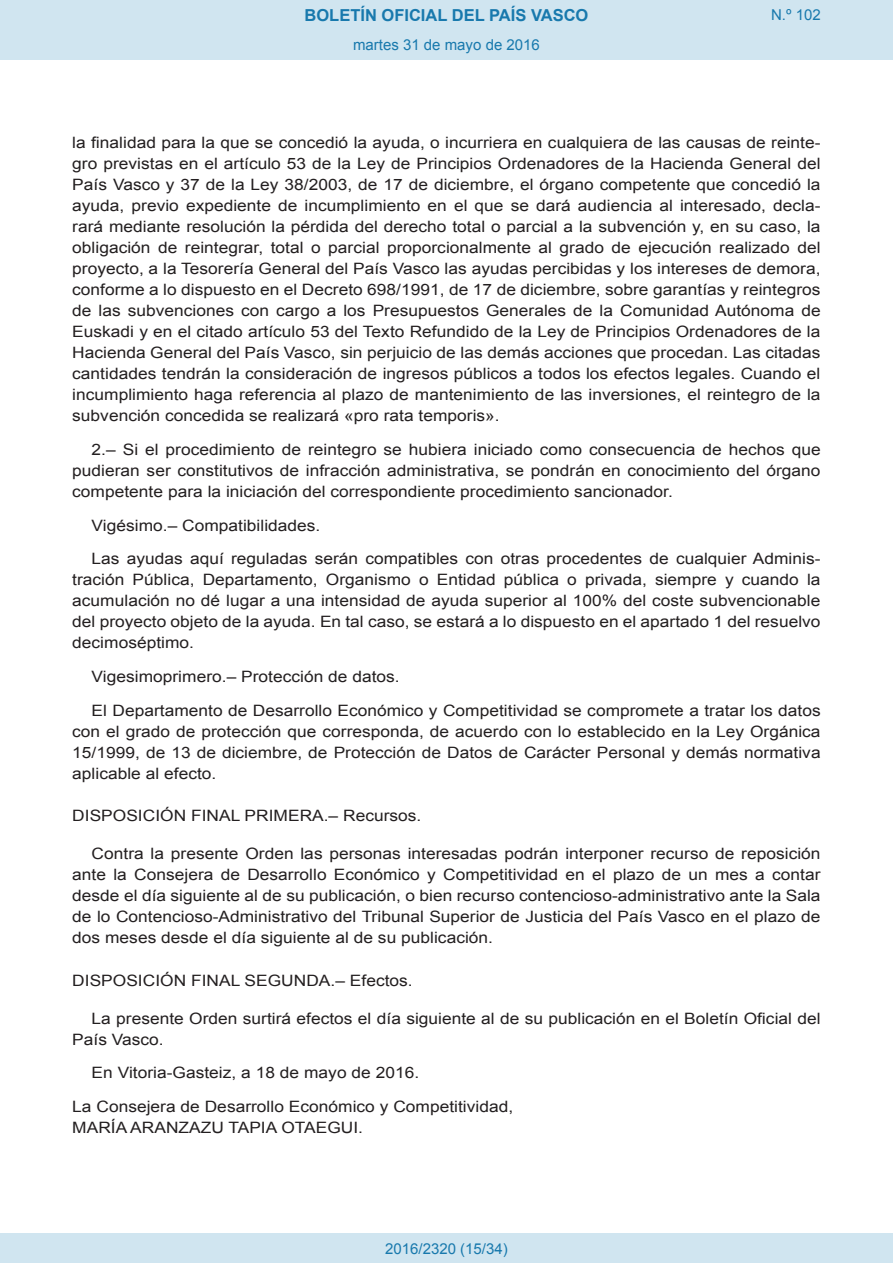
<style>
.page{position:relative;width:893px;height:1263px;background:#fff}
.page>*{position:absolute;margin:0;border:0;box-sizing:border-box;transform-origin:0 0}
.t1{font:700 16.5px "Arial";color:#1879ad}
.BOPVDetalle{font:15.6px/21px "Arial";color:#231f20;text-align:justify;scale:1.11 1}
.BOPVDisposicionTitul{font:15.6px "Arial";color:#231f20;scale:1.11 1}
.BOPVFirmaPuesto{font:15.6px "Arial";color:#231f20;scale:1.11 1}
.BOPVFirmaLugFec{font:15.6px "Arial";color:#231f20;scale:1.11 1}
.BOPVFirmaNombre{font:15.6px "Arial";color:#231f20;scale:1.11 1}
.Paginacion_Centro{font:15px "Arial";color:#1879ad}
</style>
<div class="page">
<div style="left:0;top:0;width:893px;height:60px;background:#d0e5f0"></div>
<div style="left:0;top:1233px;width:893px;height:30px;background:#d0e5f0"></div>
<p class="t1" style="left:305px;top:4px;width:285px">BOLETÍN OFICIAL DEL PAÍS VASCO</p>
<p class="Paginacion_Centro" style="left:353px;top:35px;width:188px">martes 31 de mayo de 2016</p>
<p class="Paginacion_Centro" style="left:771px;top:5px;width:51px">N.º 102</p>
<p class="BOPVDetalle" style="left:72px;top:132px;width:676px">la finalidad para la que se concedió la ayuda, o incurriera en cualquiera de las causas de reinte&shy;gro previstas en el artículo 53 de la Ley de Principios Ordenadores de la Hacienda General del País Vasco y 37 de la Ley 38/2003, de 17 de diciembre, el órgano competente que concedió la ayuda, previo expediente de incumplimiento en el que se dará audiencia al interesado, decla&shy;rará mediante resolución la pérdida del derecho total o parcial a la subvención y, en su caso, la obligación de reintegrar, total o parcial proporcionalmente al grado de ejecución realizado del proyecto, a la Tesorería General del País Vasco las ayudas percibidas y los intereses de demora, conforme a lo dispuesto en el Decreto 698/1991, de 17 de diciembre, sobre garantías y reintegros de las subvenciones con cargo a los Presupuestos Generales de la Comunidad Autónoma de Euskadi y en el citado artículo 53 del Texto Refundido de la Ley de Principios Ordenadores de la Hacienda General del País Vasco, sin perjuicio de las demás acciones que procedan. Las citadas cantidades tendrán la consideración de ingresos públicos a todos los efectos legales. Cuando el incumplimiento haga referencia al plazo de mantenimiento de las inversiones, el reintegro de la subvención concedida se realizará «pro rata temporis».</p>
<p class="BOPVDetalle" style="left:72px;top:439px;width:676px;text-indent:19px">2.– Si el procedimiento de reintegro se hubiera iniciado como consecuencia de hechos que pudieran ser constitutivos de infracción administrativa, se pondrán en conocimiento del órgano competente para la iniciación del correspondiente procedimiento sancionador.</p>
<p class="BOPVDetalle" style="left:92px;top:515px;width:208px">Vigésimo.– Compatibilidades.</p>
<p class="BOPVDetalle" style="left:72px;top:549px;width:676px;text-indent:19px">Las ayudas aquí reguladas serán compatibles con otras procedentes de cualquier Adminis&shy;tración Pública, Departamento, Organismo o Entidad pública o privada, siempre y cuando la acumulación no dé lugar a una intensidad de ayuda superior al 100% del coste subvencionable del proyecto objeto de la ayuda. En tal caso, se estará a lo dispuesto en el apartado 1 del resuelvo decimoséptimo.</p>
<p class="BOPVDetalle" style="left:92px;top:666px;width:279px">Vigesimoprimero.– Protección de datos.</p>
<p class="BOPVDetalle" style="left:72px;top:700px;width:676px;text-indent:19px">El Departamento de Desarrollo Económico y Competitividad se compromete a tratar los datos con el grado de protección que corresponda, de acuerdo con lo establecido en la Ley Orgánica 15/1999, de 13 de diciembre, de Protección de Datos de Carácter Personal y demás normativa aplicable al efecto.</p>
<p class="BOPVDisposicionTitul" style="left:72px;top:805px;width:316px">DISPOSICIÓN FINAL PRIMERA.– Recursos.</p>
<p class="BOPVDetalle" style="left:72px;top:843px;width:676px;text-indent:19px">Contra la presente Orden las personas interesadas podrán interponer recurso de reposición ante la Consejera de Desarrollo Económico y Competitividad en el plazo de un mes a contar desde el día siguiente al de su publicación, o bien recurso contencioso-administrativo ante la Sala de lo Contencioso-Administrativo del Tribunal Superior de Justicia del País Vasco en el plazo de dos meses desde el día siguiente al de su publicación.</p>
<p class="BOPVDisposicionTitul" style="left:72px;top:970px;width:308px">DISPOSICIÓN FINAL SEGUNDA.– Efectos.</p>
<p class="BOPVDetalle" style="left:72px;top:1008px;width:676px;text-indent:19px">La presente Orden surtirá efectos el día siguiente al de su publicación en el Boletín Oficial del<br>País Vasco.</p>
<p class="BOPVFirmaLugFec" style="left:92px;top:1062px;width:297px">En Vitoria-Gasteiz, a 18 de mayo de 2016.</p>
<p class="BOPVFirmaPuesto" style="left:72px;top:1096px;width:399px">La Consejera de Desarrollo Económico y Competitividad,</p>
<p class="BOPVFirmaNombre" style="left:72px;top:1117px;width:263px">MARÍA ARANZAZU TAPIA OTAEGUI.</p>
<p class="Paginacion_Centro" style="left:385px;top:1238px;width:124px">2016/2320 (15/34)</p>
</div>
